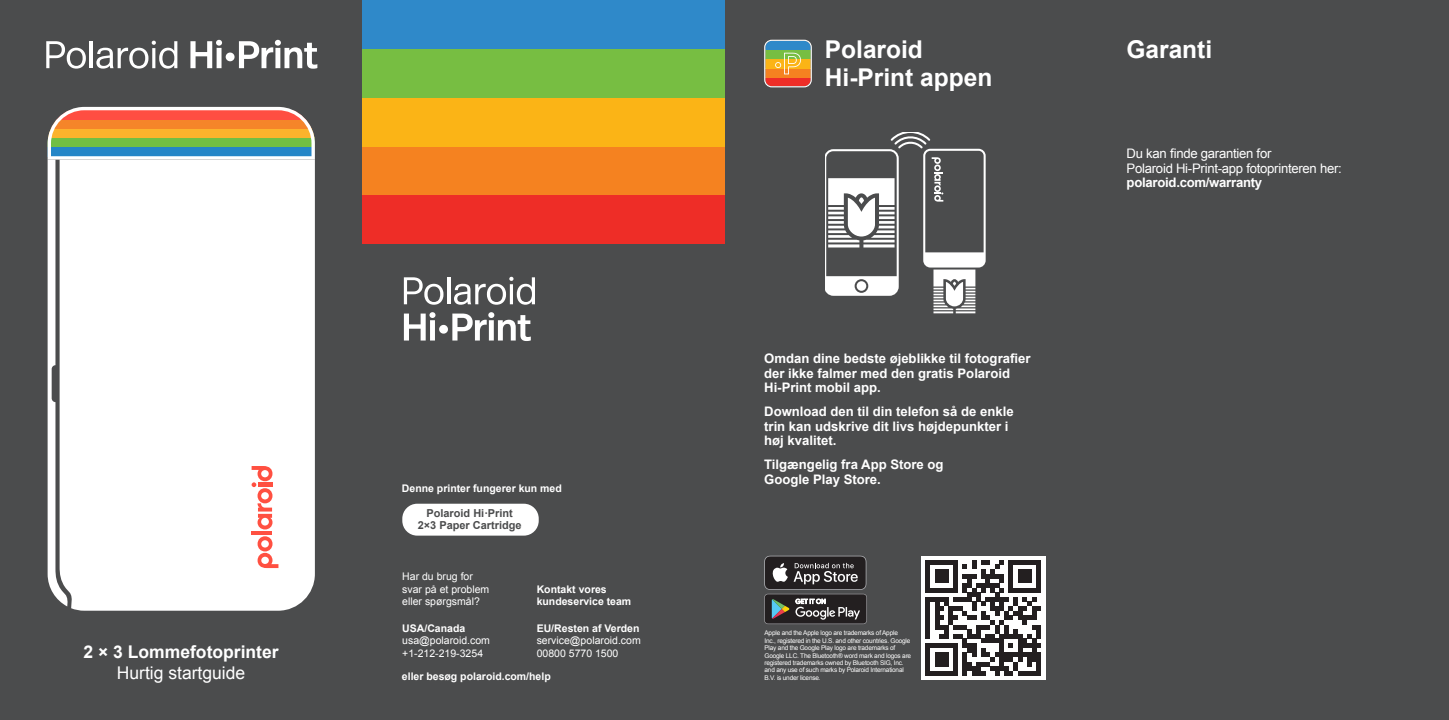
<style>
.page{position:relative;width:1449px;height:720px;background:#fff}
.page>*{position:absolute;margin:0;border:0;box-sizing:border-box;transform-origin:0 0}
.t1{font:700 24.5px/28px "Arial";color:#fff}
.t2{font:700 17.5px "Arial";color:#fff}
.t3{font:17.5px "Arial";color:#fff}
.t4{font:700 13.12px/14.3px "Arial";color:#fff}
.t5{font:13.12px/14.3px "Arial";letter-spacing:-.02em;color:#fff}
.t6{font:700 13.12px "Arial";letter-spacing:-.02em;color:#fff}
.t7{font:700 11.03px/12.2px "Arial";color:#4b4c4d;text-align:center}
.t8{font:700 10.5px/12.2px "Arial";color:#fff}
.t9{font:10.5px/12.2px "Arial";color:#fff}
.t10{font:6.48px/7.4px "Arial";letter-spacing:-.03em;color:#fff}
</style>
<div class="page">
<div style="left:0;top:0;width:1449px;height:719px;background:#4b4c4d"></div>
<div style="left:362px;top:0;width:362px;height:49px;background:#2f89c9"></div>
<div style="left:362px;top:49px;width:362px;height:49px;background:#77be42"></div>
<div style="left:362px;top:98px;width:362px;height:49px;background:#fbb416"></div>
<div style="left:362px;top:147px;width:362px;height:48px;background:#f58220"></div>
<div style="left:362px;top:195px;width:362px;height:49px;background:#ee2d27"></div>
<svg style="left:764px;top:555px;width:103px;height:69px;background:#4a4849"></svg>
<div style="left:765px;top:77px;width:45px;height:9px;background:#ee2d27"></div>
<div style="left:765px;top:68px;width:45px;height:9px;background:#f58220"></div>
<div style="left:765px;top:59px;width:45px;height:9px;background:#fbb416"></div>
<div style="left:765px;top:50px;width:45px;height:9px;background:#77be42"></div>
<div style="left:765px;top:41px;width:45px;height:9px;background:#2f89c9"></div>
<svg style="left:775px;top:53px;width:26px;height:21px"></svg>
<div style="left:764px;top:40px;width:48px;height:47px;border:1px solid #fff;border-radius:7px"></div>
<div style="left:402px;top:503px;width:137px;height:32px;background:#fff;border-radius:15px"></div>
<div style="left:921px;top:555px;width:124px;height:124px;background:#fff"></div>
<svg style="left:925px;top:560px;width:116px;height:115px"></svg>
<svg style="left:48px;top:107px;width:267px;height:499px;background:#f5f0eb"></svg>
<svg style="left:825px;top:132px;width:160px;height:181px"></svg>
<svg style="left:46px;top:41px;width:40px;height:28px"></svg>
<hr style="left:90px;top:41px;width:3px;height:27px;background:#fff">
<svg style="left:96px;top:41px;width:81px;height:28px"></svg>
<svg style="left:190px;top:40px;width:127px;height:29px"></svg>
<svg style="left:404px;top:312px;width:127px;height:29px"></svg>
<svg style="left:404px;top:277px;width:39px;height:27px"></svg>
<hr style="left:447px;top:277px;width:3px;height:27px;background:#fff">
<svg style="left:454px;top:277px;width:81px;height:27px"></svg>
<h2 class="t2" style="left:84px;top:640px;width:196px">2 × 3 Lommefotoprinter</h2>
<h2 class="t3" style="left:117px;top:661px;width:130px">Hurtig startguide</h2>
<h3 class="t8" style="left:402px;top:482px;width:161px">Denne printer fungerer kun med</h3>
<h3 class="t7" style="left:418px;top:507px;width:105px">Polaroid Hi·Print<br>2×3 Paper Cartridge</h3>
<h3 class="t9" style="left:402px;top:570px;width:88px">Har du brug for svar på et problem eller spørgsmål?</h3>
<h3 class="t8" style="left:402px;top:622px;width:65px">USA/Canada</h3>
<h3 class="t9" style="left:402px;top:634px;width:89px">usa@polaroid.com +1-212-219-3254</h3>
<h3 class="t8" style="left:537px;top:583px;width:96px">Kontakt vores kundeservice team</h3>
<h3 class="t8" style="left:537px;top:622px;width:104px">EU/Resten af Verden</h3>
<h3 class="t9" style="left:537px;top:634px;width:106px">service@polaroid.com<br>00800 5770 1500</h3>
<h3 class="t8" style="left:402px;top:669px;width:150px">eller besøg polaroid.com/help</h3>
<h1 class="t1" style="left:825px;top:36px;width:169px">Polaroid<br>Hi-Print appen</h1>
<h3 class="t4" style="left:764px;top:352px;width:268px">Omdan dine bedste øjeblikke til fotografier der ikke falmer med den gratis Polaroid<br>Hi-Print mobil app.</h3>
<h3 class="t4" style="left:764px;top:405px;width:251px">Download den til din telefon så de enkle trin kan udskrive dit livs højdepunkter i høj kvalitet.</h3>
<h3 class="t4" style="left:764px;top:457px;width:181px">Tilgængelig fra App Store og<br>Google Play Store.</h3>
<p class="t10" style="left:764px;top:629px;width:148px">Apple and the Apple logo are trademarks of Apple<br>Inc., registered in the U.S. and other countries. Google Play and the Google Play logo are trademarks of Google LLC. The Bluetooth® word mark and logos are registered trademarks owned by Bluetooth SIG, Inc. and any use of such marks by Polaroid International B.V. is under license.</p>
<h1 class="t1" style="left:1126px;top:36px;width:87px">Garanti</h1>
<h3 class="t5" style="left:1126px;top:146px;width:217px">Du kan finde garantien for<br>Polaroid Hi-Print-app fotoprinteren her:</h3>
<h3 class="t6" style="left:1126px;top:174px;width:137px">polaroid.com/warranty</h3>
</div>
